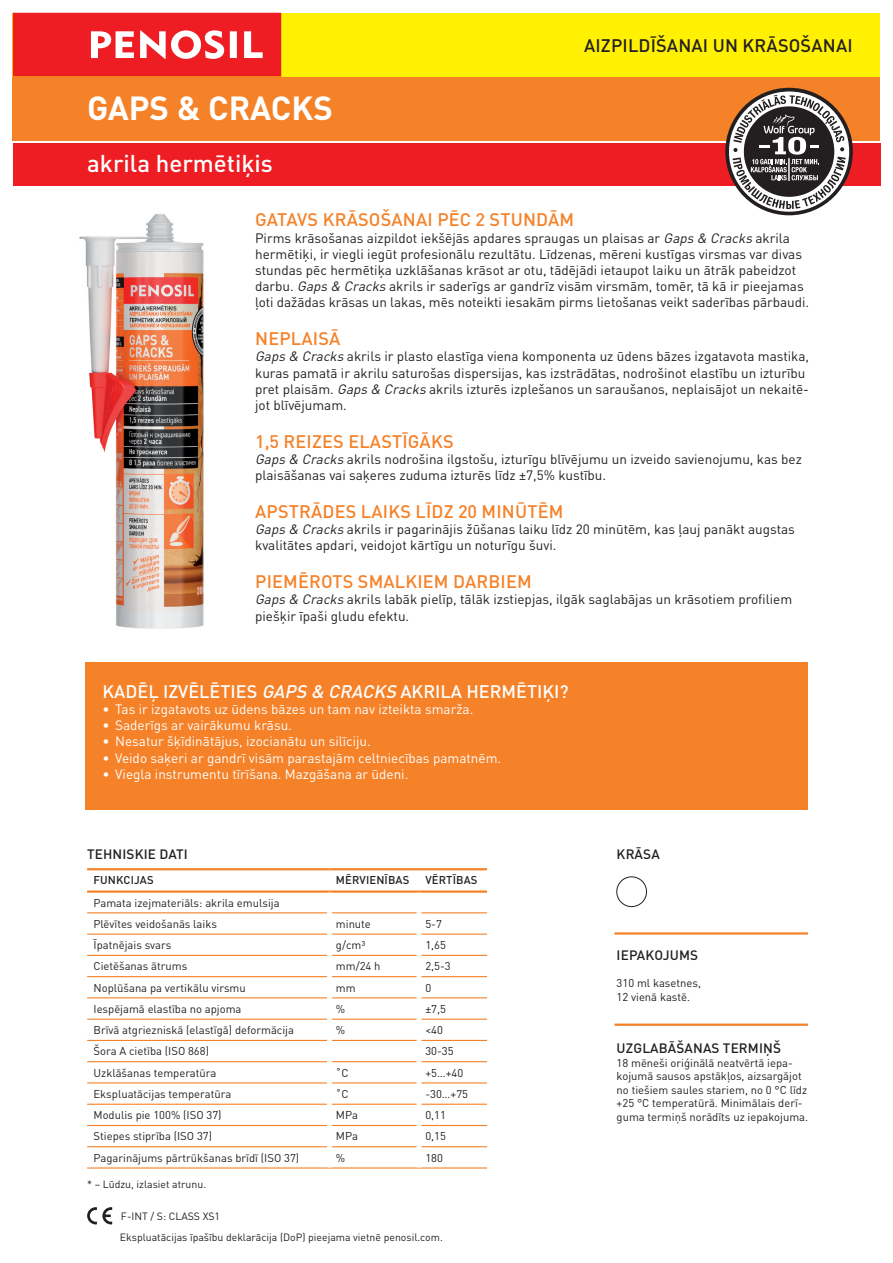
<style>
.page{position:relative;width:893px;height:1263px;background:#fff}
.page>*{position:absolute;margin:0;border:0;box-sizing:border-box;transform-origin:0 0}
.t1{font:700 33px "DIN Pro";color:#fff}
.t2{font:500 24px "DIN Pro";color:#fff}
.t3{font:500 18px "DIN Pro";letter-spacing:.01em;color:#f58229}
.t4{font:500 18px "DIN Pro";color:#fff}
.t5{font:500 18px "DIN Pro";letter-spacing:.01em;color:#231f20}
.t6{font:13.5px/16.2px "DIN Pro";color:#231f20}
.t7{font:13.5px "DIN Pro";color:#fff}
.t8{font:500 13.5px "DIN Pro";letter-spacing:.01em;color:#231f20}
.t9{font:11.25px/13.5px "DIN Pro";color:#231f20}
.t10{font:500 11.25px "DIN Pro";letter-spacing:.01em;color:#231f20}
.t11{font:10.5px "DIN Pro";color:#231f20}
.s1{font-style:italic}
</style>
<div class="page">
<div style="left:13px;top:13px;width:867px;height:128px;background:#f58229"></div>
<div style="left:13px;top:13px;width:867px;height:64px;background:#fff101"></div>
<svg style="left:13px;top:13px;width:268px;height:64px;background:#f03e41"></svg>
<div style="left:13px;top:143px;width:867px;height:42px;background:#ee1d23"></div>
<img style="left:79px;top:214px;width:125px;height:415px">
<div style="left:85px;top:662px;width:723px;height:148px;background:#f58229"></div>
<div style="left:617px;top:877px;width:30px;height:30px;border:1px solid #231f20;border-radius:50%"></div>
<hr style="left:614px;top:932px;width:194px;height:2px;background:#f58229">
<hr style="left:614px;top:1023px;width:194px;height:3px;background:#f58229">
<svg style="left:87px;top:1207px;width:25px;height:17px"></svg>
<hr style="left:87px;top:868px;width:243px;height:2px;background:#f58229">
<hr style="left:330px;top:868px;width:89px;height:2px;background:#f58229">
<hr style="left:419px;top:868px;width:68px;height:2px;background:#f58229">
<hr style="left:87px;top:890px;width:243px;height:3px;background:#f58229">
<hr style="left:330px;top:890px;width:89px;height:3px;background:#f58229">
<hr style="left:419px;top:890px;width:68px;height:3px;background:#f58229">
<hr style="left:87px;top:1167px;width:243px;height:1px;background:#f58229">
<hr style="left:330px;top:1167px;width:89px;height:1px;background:#f58229">
<hr style="left:419px;top:1167px;width:68px;height:1px;background:#f58229">
<hr style="left:87px;top:912px;width:240px;height:1px;background:#f58229">
<hr style="left:332px;top:912px;width:85px;height:1px;background:#f58229">
<hr style="left:421px;top:912px;width:66px;height:1px;background:#f58229">
<hr style="left:87px;top:933px;width:240px;height:2px;background:#f58229">
<hr style="left:332px;top:933px;width:85px;height:2px;background:#f58229">
<hr style="left:421px;top:933px;width:66px;height:2px;background:#f58229">
<hr style="left:87px;top:955px;width:240px;height:1px;background:#f58229">
<hr style="left:332px;top:955px;width:85px;height:1px;background:#f58229">
<hr style="left:421px;top:955px;width:66px;height:1px;background:#f58229">
<hr style="left:87px;top:976px;width:240px;height:1px;background:#f58229">
<hr style="left:332px;top:976px;width:85px;height:1px;background:#f58229">
<hr style="left:421px;top:976px;width:66px;height:1px;background:#f58229">
<hr style="left:87px;top:997px;width:240px;height:1px;background:#f58229">
<hr style="left:332px;top:997px;width:85px;height:1px;background:#f58229">
<hr style="left:421px;top:997px;width:66px;height:1px;background:#f58229">
<hr style="left:87px;top:1018px;width:240px;height:2px;background:#f58229">
<hr style="left:332px;top:1018px;width:85px;height:2px;background:#f58229">
<hr style="left:421px;top:1018px;width:66px;height:2px;background:#f58229">
<hr style="left:87px;top:1040px;width:240px;height:1px;background:#f58229">
<hr style="left:332px;top:1040px;width:85px;height:1px;background:#f58229">
<hr style="left:421px;top:1040px;width:66px;height:1px;background:#f58229">
<hr style="left:87px;top:1061px;width:240px;height:1px;background:#f58229">
<hr style="left:332px;top:1061px;width:85px;height:1px;background:#f58229">
<hr style="left:421px;top:1061px;width:66px;height:1px;background:#f58229">
<hr style="left:87px;top:1082px;width:240px;height:1px;background:#f58229">
<hr style="left:332px;top:1082px;width:85px;height:1px;background:#f58229">
<hr style="left:421px;top:1082px;width:66px;height:1px;background:#f58229">
<hr style="left:87px;top:1104px;width:240px;height:1px;background:#f58229">
<hr style="left:332px;top:1104px;width:85px;height:1px;background:#f58229">
<hr style="left:421px;top:1104px;width:66px;height:1px;background:#f58229">
<hr style="left:87px;top:1125px;width:240px;height:1px;background:#f58229">
<hr style="left:332px;top:1125px;width:85px;height:1px;background:#f58229">
<hr style="left:421px;top:1125px;width:66px;height:1px;background:#f58229">
<hr style="left:87px;top:1146px;width:240px;height:1px;background:#f58229">
<hr style="left:332px;top:1146px;width:85px;height:1px;background:#f58229">
<hr style="left:421px;top:1146px;width:66px;height:1px;background:#f58229">
<svg style="left:725px;top:88px;width:128px;height:127px"></svg>
<svg style="left:729px;top:92px;width:120px;height:120px"></svg>
<hr style="left:788px;top:158px;width:2px;height:23px;background:#fff">
<h3 class="t5" style="left:584px;top:34px;width:270px">AIZPILDĪŠANAI UN KRĀSOŠANAI</h3>
<h1 class="t1" style="left:87px;top:86px;width:247px">GAPS &amp; CRACKS</h1>
<h2 class="t2" style="left:87px;top:148px;width:187px">akrila hermētiķis</h2>
<h3 class="t3" style="left:255px;top:208px;width:320px">GATAVS KRĀSOŠANAI PĒC 2 STUNDĀM</h3>
<p class="t6" style="left:255px;top:229px;width:555px">Pirms krāsošanas aizpildot iekšējās apdares spraugas un plaisas ar <span class="s1">Gaps &amp; Cracks</span> akrila hermētiķi, ir viegli iegūt profesionālu rezultātu. Līdzenas, mēreni kustīgas virsmas var divas stundas pēc hermētiķa uzklāšanas krāsot ar otu, tādējādi ietaupot laiku un ātrāk pabeidzot darbu. <span class="s1">Gaps &amp; Cracks</span> akrils ir saderīgs ar gandrīz visām virsmām, tomēr, tā kā ir pieejamas ļoti dažādas krāsas un lakas, mēs noteikti iesakām pirms lietošanas veikt saderības pārbaudi.</p>
<h3 class="t3" style="left:255px;top:327px;width:87px">NEPLAISĀ</h3>
<p class="t6" style="left:255px;top:348px;width:555px"><span class="s1">Gaps &amp; Cracks</span> akrils ir plasto elastīga viena komponenta uz ūdens bāzes izgatavota mastika, kuras pamatā ir akrilu saturošas dispersijas, kas izstrādātas, nodrošinot elastību un izturību pret plaisām. <span class="s1">Gaps &amp; Cracks</span> akrils izturēs izplešanos un saraušanos, neplaisājot un nekaitē&shy;jot blīvējumam.</p>
<h3 class="t3" style="left:255px;top:430px;width:200px">1,5 REIZES ELASTĪGĀKS</h3>
<p class="t6" style="left:255px;top:451px;width:548px"><span class="s1">Gaps &amp; Cracks</span> akrils nodrošina ilgstošu, izturīgu blīvējumu un izveido savienojumu, kas bez plaisāšanas vai saķeres zuduma izturēs līdz ±7,5% kustību.</p>
<h3 class="t3" style="left:255px;top:500px;width:310px">APSTRĀDES LAIKS LĪDZ 20 MINŪTĒM</h3>
<p class="t6" style="left:255px;top:521px;width:541px"><span class="s1">Gaps &amp; Cracks</span> akrils ir pagarinājis žūšanas laiku līdz 20 minūtēm, kas ļauj panākt augstas kvalitātes apdari, veidojot kārtīgu un noturīgu šuvi.</p>
<h3 class="t3" style="left:255px;top:570px;width:278px">PIEMĒROTS SMALKIEM DARBIEM</h3>
<p class="t6" style="left:255px;top:591px;width:539px"><span class="s1">Gaps &amp; Cracks</span> akrils labāk pielīp, tālāk izstiepjas, ilgāk saglabājas un krāsotiem profiliem piešķir īpaši gludu efektu.</p>
<h3 class="t4" style="left:102px;top:680px;width:468px">KADĒĻ IZVĒLĒTIES <span class="s1">GAPS &amp; CRACKS</span> AKRILA HERMĒTIĶI?</h3>
<p class="t7" style="left:102px;top:701px;width:372px">• Tas ir izgatavots uz ūdens bāzes un tam nav izteikta smarža.</p>
<p class="t7" style="left:102px;top:717px;width:191px">• Saderīgs ar vairākumu krāsu.</p>
<p class="t7" style="left:102px;top:733px;width:270px">• Nesatur šķīdinātājus, izocianātu un silīciju.</p>
<p class="t7" style="left:102px;top:749px;width:400px">• Veido saķeri ar gandrī visām parastajām celtniecības pamatnēm.</p>
<p class="t7" style="left:102px;top:765px;width:307px">• Viegla instrumentu tīrīšana. Mazgāšana ar ūdeni.</p>
<p class="t8" style="left:87px;top:846px;width:102px">TEHNISKIE DATI</p>
<p class="t8" style="left:617px;top:846px;width:45px">KRĀSA</p>
<p class="t10" style="left:94px;top:873px;width:62px">FUNKCIJAS</p>
<p class="t10" style="left:336px;top:873px;width:75px">MĒRVIENĪBAS</p>
<p class="t10" style="left:425px;top:873px;width:54px">VĒRTĪBAS</p>
<p class="t9" style="left:94px;top:891px;width:188px;line-height:21.3px">Pamata izejmateriāls: akrila emulsija<br>Plēvītes veidošanās laiks</p>
<p class="t9" style="left:336px;top:917px;width:36px">minute</p>
<p class="t9" style="left:425px;top:917px;width:18px">5-7</p>
<p class="t9" style="left:94px;top:938px;width:79px">Īpatnējais svars</p>
<p class="t9" style="left:336px;top:938px;width:31px">g/cm³</p>
<p class="t9" style="left:425px;top:938px;width:22px">1,65</p>
<p class="t9" style="left:94px;top:959px;width:95px">Cietēšanas ātrums</p>
<p class="t9" style="left:336px;top:959px;width:46px">mm/24 h</p>
<p class="t9" style="left:425px;top:959px;width:27px">2,5-3</p>
<p class="t9" style="left:94px;top:980px;width:154px">Noplūšana pa vertikālu virsmu</p>
<p class="t9" style="left:336px;top:980px;width:21px">mm</p>
<p class="t9" style="left:425px;top:980px;width:7px">0</p>
<p class="t9" style="left:94px;top:1002px;width:150px">Iespējamā elastība no apjoma</p>
<p class="t9" style="left:336px;top:1002px;width:11px">%</p>
<p class="t9" style="left:425px;top:1002px;width:22px">±7,5</p>
<p class="t9" style="left:94px;top:1023px;width:202px">Brīvā atgriezniskā (elastīgā) deformācija</p>
<p class="t9" style="left:336px;top:1023px;width:11px">%</p>
<p class="t9" style="left:425px;top:1023px;width:19px">&lt;40</p>
<p class="t9" style="left:94px;top:1044px;width:117px">Šora A cietība (ISO 868)</p>
<p class="t9" style="left:425px;top:1044px;width:30px">30-35</p>
<p class="t9" style="left:94px;top:1065px;width:124px">Uzklāšanas temperatūra</p>
<p class="t9" style="left:336px;top:1065px;width:14px">˚C</p>
<p class="t9" style="left:425px;top:1065px;width:39px">+5…+40</p>
<p class="t9" style="left:94px;top:1087px;width:139px">Ekspluatācijas temperatūra</p>
<p class="t9" style="left:336px;top:1087px;width:14px">˚C</p>
<p class="t9" style="left:425px;top:1087px;width:44px">-30…+75</p>
<p class="t9" style="left:94px;top:1108px;width:130px">Modulis pie 100% (ISO 37)</p>
<p class="t9" style="left:336px;top:1108px;width:24px">MPa</p>
<p class="t9" style="left:425px;top:1108px;width:22px">0,11</p>
<p class="t9" style="left:94px;top:1129px;width:120px">Stiepes stiprība (ISO 37)</p>
<p class="t9" style="left:336px;top:1129px;width:24px">MPa</p>
<p class="t9" style="left:425px;top:1129px;width:22px">0,15</p>
<p class="t9" style="left:94px;top:1151px;width:207px">Pagarinājums pārtrūkšanas brīdī (ISO 37)</p>
<p class="t9" style="left:336px;top:1151px;width:11px">%</p>
<p class="t9" style="left:425px;top:1151px;width:19px">180</p>
<p class="t11" style="left:87px;top:1177px;width:121px">* – Lūdzu, izlasiet atrunu.</p>
<p class="t11" style="left:121px;top:1209px;width:101px">F-INT / S: CLASS XS1</p>
<p class="t11" style="left:120px;top:1231px;width:324px">Ekspluatācijas īpašību deklarācija (DoP) pieejama vietnē penosil.com.</p>
<p class="t8" style="left:617px;top:947px;width:83px">IEPAKOJUMS</p>
<p class="t9" style="left:617px;top:976px;width:86px">310 ml kasetnes,<br>12 vienā kastē.</p>
<p class="t8" style="left:617px;top:1039px;width:166px">UZGLABĀŠANAS TERMIŅŠ</p>
<p class="t9" style="left:617px;top:1055px;width:193px">18 mēneši oriģinālā neatvērtā iepa&shy;kojumā sausos apstākļos, aizsargājot no tiešiem saules stariem, no 0 °C līdz +25 °C temperatūrā. Minimālais derī&shy;guma termiņš norādīts uz iepakojuma.</p>
</div>
